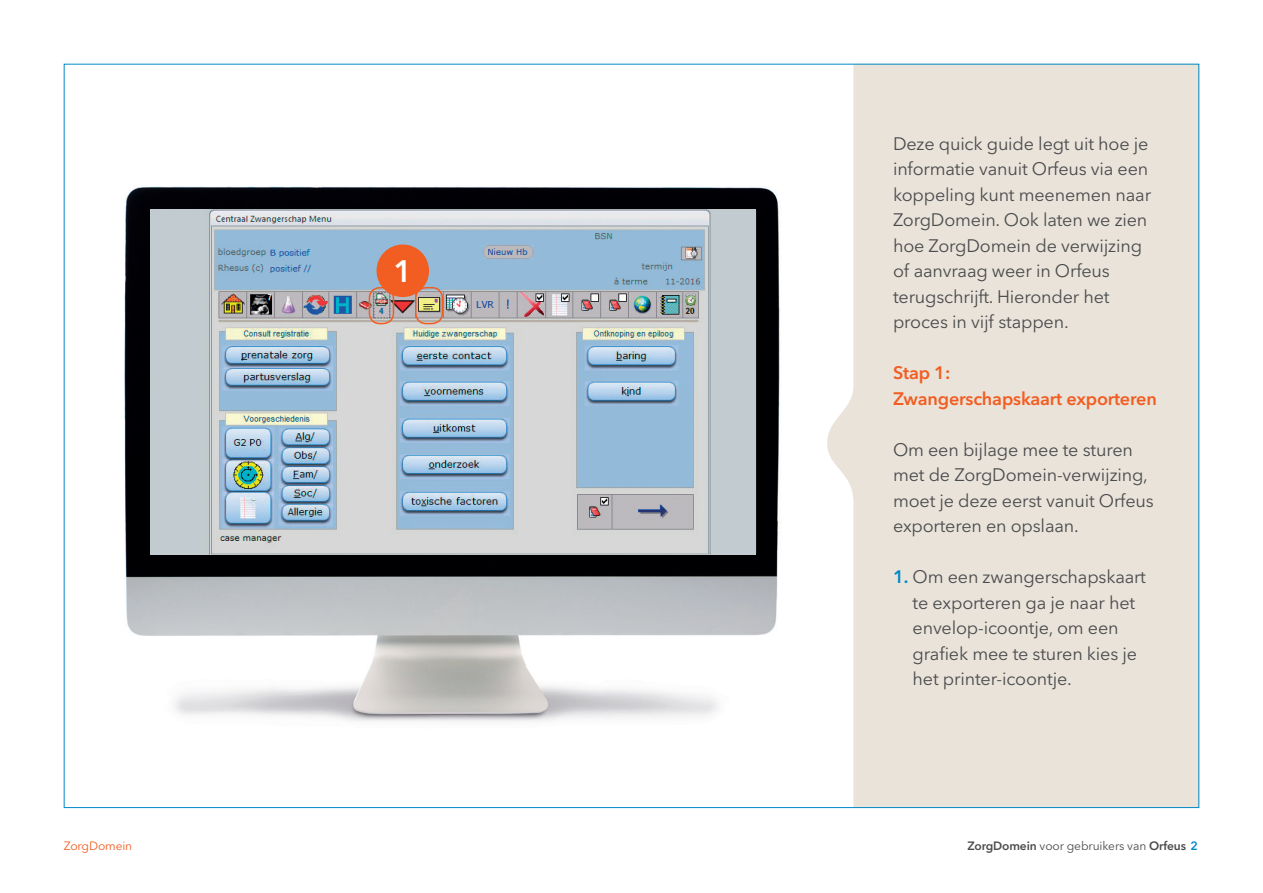
<style>
.page{position:relative;width:1263px;height:893px;background:#fff}
.page>*{position:absolute;margin:0;border:0;box-sizing:border-box;transform-origin:0 0}
.t1{font:600 30.75px "Avenir Next LT Pro";color:#fff}
.t2{font:18px/25.5px "Avenir Next LT Pro";letter-spacing:-.01em;color:#4b4c4d}
.t3{font:600 18px/25.5px "Avenir Next LT Pro";letter-spacing:-.01em;color:#f25d21}
.t4{font:12px "Avenir Next LT Pro";letter-spacing:-.01em;color:#4b4c4d}
.t5{font:12px "Avenir Next LT Pro";letter-spacing:-.01em;color:#f25d21}
.s1{font-weight:600;color:#0089c7}
.s2{font-weight:600}
</style>
<div class="page">
<svg style="left:827px;top:66px;width:370px;height:740px;background:#eae4dc"></svg>
<img style="left:124px;top:186px;width:656px;height:536px">
<img style="left:151px;top:210px;width:605px;height:345px">
<div style="left:369px;top:287px;width:25px;height:37px;border:2px solid #f25d21;border-radius:10px"></div>
<div style="left:415px;top:287px;width:28px;height:37px;border:2px solid #f25d21;border-radius:10px"></div>
<div style="left:376px;top:244px;width:53px;height:53px;background:#f25d21;border-radius:50%"></div>
<h1 class="t1" style="left:393px;top:252px;width:20px">1</h1>
<p class="t2" style="left:893px;top:131px;width:260px">Deze quick guide legt uit hoe je informatie vanuit Orfeus via een koppeling kunt meenemen naar<br>ZorgDomein. Ook laten we zien hoe ZorgDomein de verwijzing of aanvraag weer in Orfeus terugschrijft. Hieronder het proces in vijf stappen.</p>
<p class="t3" style="left:893px;top:360px;width:265px">Stap 1:<br>Zwangerschapskaart exporteren</p>
<p class="t2" style="left:893px;top:437px;width:262px">Om een bijlage mee te sturen met de ZorgDomein-verwijzing, moet je deze eerst vanuit Orfeus exporteren en opslaan.</p>
<p class="t2" style="left:913px;top:564px;width:235px;text-indent:-20px"><span class="s1">1.</span> Om een zwangerschapskaart te exporteren ga je naar het envelop-icoontje, om een grafiek mee te sturen kies je het printer-icoontje.</p>
<p class="t5" style="left:64px;top:839px;width:70px">ZorgDomein</p>
<p class="t4" style="left:967px;top:839px;width:232px"><span class="s2">ZorgDomein</span> voor gebruikers van <span class="s2">Orfeus</span> <span class="s1">2</span></p>
</div>
